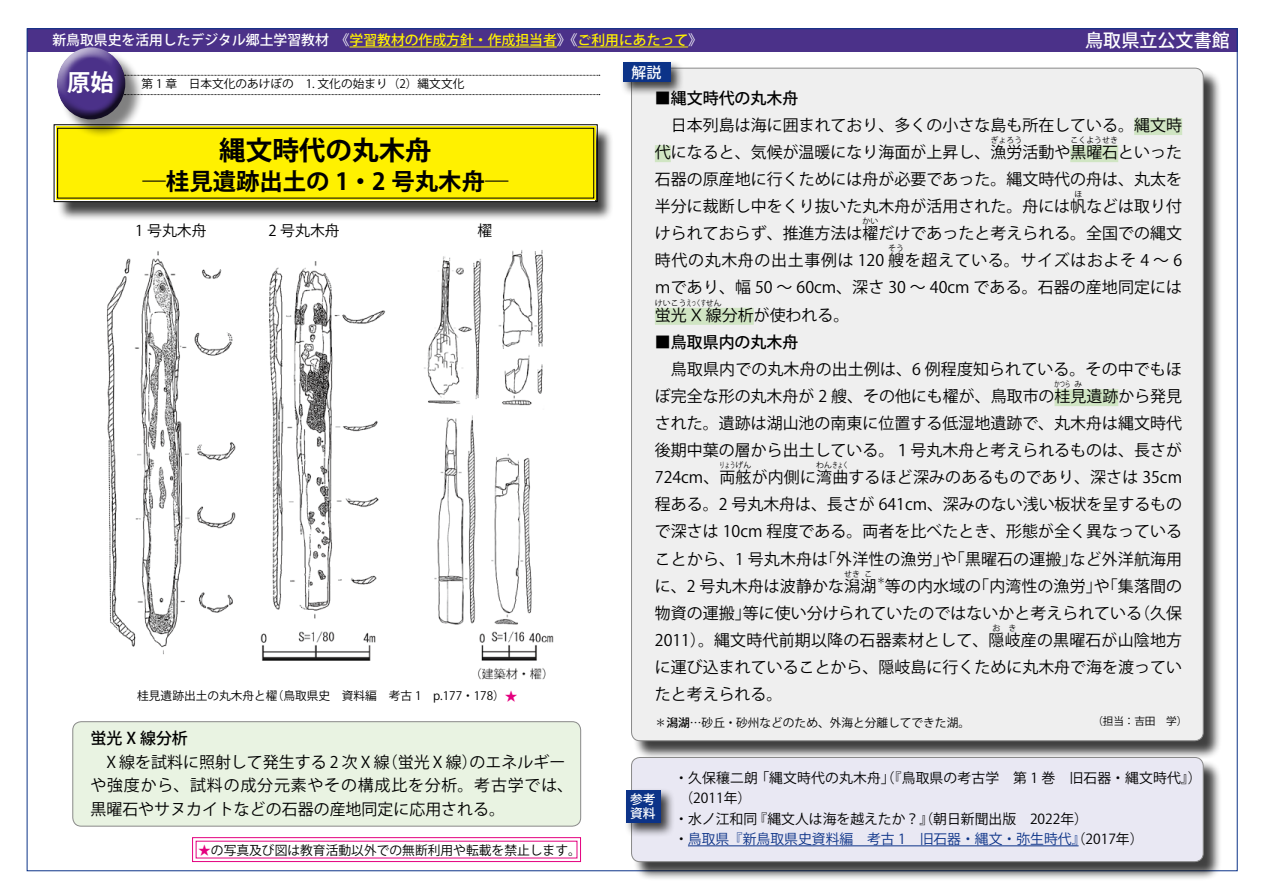
<style>
.page{position:relative;width:1263px;height:893px;background:#fff}
.page>*{position:absolute;margin:0;border:0;box-sizing:border-box;transform-origin:0 0}
.t1{font:700 26.55px "Koz Go Pro";color:#000}
.t2{font:700 23.4px "Koz Go Pro";color:#000}
.t3{font:700 23.4px "Koz Go Pr 6 N";color:#fff}
.t4{font:500 18px "Koz Go Pro";color:#fff}
.t5{font:15.9px/27.2px "Koz Go Pro";color:#000}
.t6{font:15.9px "Koz Go Pro";letter-spacing:.04em;color:#000}
.t7{font:500 15.9px "Koz Go Pro";color:#000}
.t8{font:14.85px "Koz Go Pro";color:#000}
.t9{font:500 14.85px "Koz Go Pro";color:#fff}
.t10{font:13.8px "Koz Go Pro";letter-spacing:.005em;color:#000}
.t11{font:500 13.8px "Koz Go Pro";color:#fff}
.t12{font:13.8px/20.2px "Koz Go Pro";color:#0c3388}
.t13{font:12.75px "Koz Go Pro";color:#000}
.t14{font:500 12.75px/13.8px "Koz Go Pro";color:#fff}
.t15{font:11.7px "Koz Go Pro";color:#000}
.t16{font:10.65px "Koz Go Pro";color:#000}
.t17{font:9.3px "Koz Go Pro";color:#000}
.t18{font:7.95px "Koz Go Pro";color:#000}
.t19{font:7.95px "Koz Go Pro";color:#000;scale:.67 1}
.s1{color:#fff100}
.s2{font-size:12.75px;color:#e4007f}
.s3{color:#e4007f}
.s4{font-weight:500}
.s5{color:#000}
</style>
<div class="page">
<div style="left:27px;top:29px;width:1210px;height:23px;background:#4b3189"></div>
<svg style="left:144px;top:75px;width:456px;height:1px"></svg>
<svg style="left:144px;top:94px;width:456px;height:1px"></svg>
<div style="left:57px;top:126px;width:556px;height:95px;background:#000;opacity:.75"></div>
<img style="left:106px;top:250px;width:448px;height:430px">
<svg style="left:53px;top:124px;width:545px;height:78px;background:#f4e708"></svg>
<div style="left:57px;top:128px;width:537px;height:70px;border:1px solid #000"></div>
<div style="left:633px;top:70px;width:590px;height:690px;background:#000;opacity:.75"></div>
<div style="left:631px;top:68px;width:572px;height:673px;background:#efefef;border-radius:9px"></div>
<div style="left:1134px;top:118px;width:48px;height:17px;background:#d0e5c3"></div>
<div style="left:655px;top:145px;width:16px;height:17px;background:#d0e5c3"></div>
<div style="left:1070px;top:145px;width:48px;height:17px;background:#d0e5c3"></div>
<div style="left:655px;top:308px;width:99px;height:17px;background:#d0e5c3"></div>
<div style="left:1054px;top:389px;width:64px;height:17px;background:#d0e5c3"></div>
<div style="left:633px;top:759px;width:590px;height:122px;background:#000;opacity:.75"></div>
<div style="left:631px;top:757px;width:572px;height:105px;background:#e9e8f3;border-radius:9px"></div>
<div style="left:631px;top:757px;width:572px;height:105px;border:1px solid #898989;border-radius:9px"></div>
<div style="left:59px;top:49px;width:85px;height:89px;background:#000;opacity:.5"></div>
<div style="left:46px;top:37px;width:82px;height:71px;background:#fff;opacity:.75"></div>
<div style="left:54px;top:57px;width:82px;height:65px;background:#000;opacity:.75"></div>
<div style="left:620px;top:59px;width:65px;height:37px;background:#000;opacity:.75"></div>
<div style="left:623px;top:62px;width:47px;height:20px;background:#0c3388"></div>
<hr style="left:688px;top:845px;width:390px;height:1px;background:#0c3388">
<div style="left:623px;top:787px;width:52px;height:50px;background:#000;opacity:.75"></div>
<div style="left:626px;top:790px;width:35px;height:33px;background:#0c3388"></div>
<hr style="left:350px;top:47px;width:207px;height:1px;background:#fff100">
<hr style="left:578px;top:47px;width:110px;height:1px;background:#fff100">
<div style="left:73px;top:722px;width:508px;height:104px;background:#e9f3e2;border-radius:9px"></div>
<div style="left:73px;top:721px;width:508px;height:105px;border:1px solid #898989;border-radius:9px"></div>
<svg style="left:192px;top:837px;width:389px;height:25px"></svg>
<p class="t11" style="left:52px;top:31px;width:651px">新鳥取県史を活用したデジタル郷土学習教材　《<span class="s1">学習教材の作成方針・作成担当者</span>》《<span class="s1">ご利用にあたって</span>》</p>
<p class="t4" style="left:1085px;top:28px;width:146px">鳥取県立公文書館</p>
<h2 class="t3" style="left:67px;top:69px;width:48px">原始</h2>
<p class="t15" style="left:141px;top:76px;width:324px">第 1 章　日本文化のあけぼの　1. 文化の始まり（）2 縄文文化</p>
<h1 class="t1" style="left:219px;top:133px;width:214px">縄文時代の丸木舟</h1>
<h2 class="t2" style="left:143px;top:166px;width:367px">―桂見遺跡出土の ・1 2 号丸木舟―</h2>
<p class="t8" style="left:135px;top:221px;width:73px">1 号丸木舟</p>
<p class="t8" style="left:268px;top:221px;width:73px">2 号丸木舟</p>
<p class="t8" style="left:477px;top:221px;width:16px">櫂</p>
<p class="t15" style="left:272px;top:688px;width:247px">（鳥取県史　資料編　考古 　1 p.177・178(<span class="s2">★</span></p>
<p class="t15" style="left:137px;top:688px;width:142px">桂見遺跡出土の丸木舟と櫂</p>
<p class="t7" style="left:90px;top:728px;width:99px">蛍光 X 線分析</p>
<p class="t5" style="left:470px;top:749px;width:97px">のエネルギー</p>
<p class="t5" style="left:90px;top:751px;width:484px;line-height:23.4px">　X 線を試料に照射して発生する 2 次 X （線蛍光 X 線）<br>や強度から、試料の成分元素やその構成比を分析。考古学では、黒曜石やサヌカイトなどの石器の産地同定に応用される。</p>
<p class="t13" style="left:198px;top:842px;width:384px"><span class="s3">★</span>の写真及び図は教育活動以外での無断利用や転載を禁止します。</p>
<p class="t9" style="left:632px;top:63px;width:31px">解説</p>
<p class="t7" style="left:655px;top:88px;width:145px">■縄文時代の丸木舟</p>
<p class="t5" style="left:655px;top:112px;width:529px">　日本列島は海に囲まれており、多くの小さな島も所在している。縄文時代になると、気候が温暖になり海面が上昇し、漁労活動や黒曜石といった</p>
<p class="t18" style="left:990px;top:135px;width:33px">ぎょろう</p>
<p class="t18" style="left:1070px;top:135px;width:49px">こくようせき</p>
<p class="t5" style="left:655px;top:166px;width:529px">石器の原産地に行くためには舟が必要であった。縄文時代の舟は、丸太を半分に裁断し中をくり抜いた丸木舟が活用された。舟には帆などは取り付</p>
<p class="t18" style="left:1074px;top:189px;width:9px">ほ</p>
<p class="t5" style="left:655px;top:220px;width:529px">けられておらず、推進方法は櫂だけであったと考えられる。全国での縄文</p>
<p class="t18" style="left:863px;top:216px;width:17px">かい</p>
<p class="t6" style="left:655px;top:250px;width:529px">時代の丸木舟の出土事例は 120 艘を超えている。サイズはおよそ 4 ~ 6</p>
<p class="t18" style="left:888px;top:243px;width:17px">そう</p>
<p class="t5" style="left:655px;top:274px;width:529px">ｍであり、幅 50 ～ 60cm、深さ 30 ～ 40cm である。石器の産地同定には蛍光Ｘ線分析が使われる。</p>
<p class="t18" style="left:655px;top:297px;width:68px">けいこうえっくすせん</p>
<p class="t7" style="left:655px;top:332px;width:145px">■鳥取県内の丸木舟</p>
<p class="t5" style="left:655px;top:356px;width:529px">　鳥取県内での丸木舟の出土例は、6 例程度知られている。その中でもほぼ完全な形の丸木舟が 2 艘、その他にも櫂が、鳥取市の桂見遺跡から発見</p>
<p class="t19" style="left:1054px;top:379px;width:25px">かつら</p>
<p class="t18" style="left:1074px;top:379px;width:9px">み</p>
<p class="t5" style="left:655px;top:410px;width:529px;text-align:justify">された。遺跡は湖山池の南東に位置する低湿地遺跡で、丸木舟は縄文時代後期中葉の層から出土している。１号丸木舟と考えられるものは、長さが724cm、両舷が内側に湾曲するほど深みのあるものであり、深さは 35cm</p>
<p class="t19" style="left:719px;top:460px;width:49px">りょうげん</p>
<p class="t18" style="left:816px;top:460px;width:34px">わんきょく</p>
<p class="t5" style="left:655px;top:491px;width:529px;text-align:right">程ある。2 号丸木舟は、長さが 641cm、深みのない浅い板状を呈するもので深さは 10cm 程度である。両者を比べたとき、形態が全く異なっているなど外洋航海用</p>
<p class="t5" style="left:820px;top:546px;width:259px">「外洋性の漁労 「や」 黒曜石の運搬」</p>
<p class="t5" style="left:655px;top:546px;width:223px">ことから、1 号丸木舟は<br>に、2 号丸木舟は波静かな潟湖</p>
<p class="t18" style="left:844px;top:569px;width:17px">せき</p>
<p class="t18" style="left:864px;top:569px;width:9px">こ</p>
<p class="t17" style="left:876px;top:574px;width:11px">＊</p>
<p class="t5" style="left:973px;top:573px;width:210px">「内湾性の漁労 「や」 集落間の</p>
<p class="t5" style="left:885px;top:573px;width:98px">等の内水域の</p>
<p class="t5" style="left:743px;top:600px;width:401px">等に使い分けられていたのではないかと考えられている</p>
<p class="t5" style="left:655px;top:600px;width:529px">物資の運搬」<br>2011）。縄文時代前期以降の石器素材として、隠岐産の黒曜石が山陰地方</p>
<p class="t5" style="left:1134px;top:600px;width:49px">（久保</p>
<p class="t18" style="left:992px;top:623px;width:26px">お き</p>
<p class="t5" style="left:655px;top:654px;width:529px">に運び込まれていることから、隠岐島に行くために丸木舟で海を渡っていたと考えられる。</p>
<p class="t16" style="left:1103px;top:714px;width:86px">担当：吉田　学(</p>
<p class="t15" style="left:655px;top:715px;width:305px">＊<span class="s4">潟湖</span>…砂丘・砂州などのため、外海と分離してできた湖</p>
<p class="t14" style="left:630px;top:793px;width:27px">参考資料</p>
<p class="t10" style="left:755px;top:769px;width:448px">「縄文時代の丸木舟」（『鳥取県の考古学　第 1 巻　旧石器・縄文時代 (『</p>
<p class="t10" style="left:674px;top:769px;width:85px">・久保穰二朗</p>
<p class="t10" style="left:679px;top:789px;width:73px">（2011年(</p>
<p class="t10" style="left:753px;top:810px;width:336px">『縄文人は海を越えたか？』（朝日新聞出版　2022年(</p>
<p class="t12" style="left:674px;top:809px;width:471px"><span class="s5">・水ノ江和同<br>・</span>鳥取県『新鳥取県史資料編　考古 　1 旧石器・縄文・弥生時代』<span class="s5">（2017年(</span></p>
</div>
